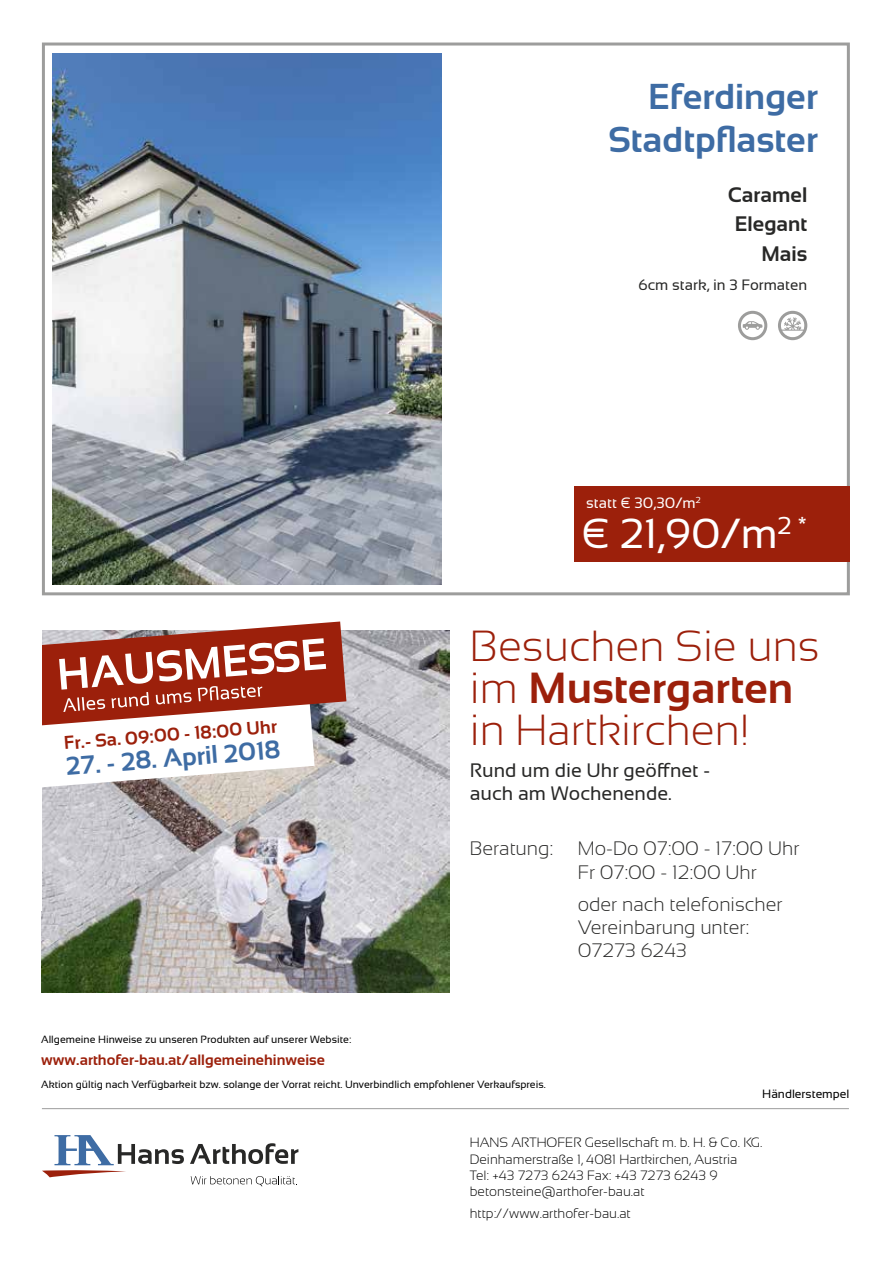
<style>
.page{position:relative;width:893px;height:1263px;background:#fff}
.page>*{position:absolute;margin:0;border:0;box-sizing:border-box;transform-origin:0 0}
.t1{font:300 43.5px/42px "Sansation";color:#9c200b}
.t2{font:42px "Sansation";color:#fff}
.t3{font:700 36px/43.2px "Sansation";color:#3e6ca4;text-align:right}
.t4{font:700 25.5px "Sansation";color:#3e6ca4}
.t5{font:700 21px/29.4px "Sansation";color:#282827;text-align:right}
.t6{font:300 19.5px/23.4px "Sansation";color:#282827}
.t7{font:19.5px/23.4px "Sansation";color:#282827}
.t8{font:700 18.45px "Sansation";color:#9c200b}
.t9{font:700 15px "Sansation";color:#9c200b}
.t10{font:15px "Sansation";color:#282827}
.t11{font:15px "Sansation";color:#fff}
.t12{font:300 13.5px/16.2px "Sansation";color:#000}
.t13{font:12px "Sansation";color:#000}
.t14{font:10.5px "Sansation";color:#000}
.s1{font-weight:700}
</style>
<div class="page">
<img style="left:42px;top:631px;width:408px;height:361px">
<svg style="left:42px;top:621px;width:304px;height:167px"></svg>
<hr style="left:42px;top:1108px;width:807px;height:1px;background:#9d9d9c">
<svg style="left:42px;top:1135px;width:142px;height:42px"></svg>
<svg style="left:190px;top:1143px;width:108px;height:21px"></svg>
<svg style="left:191px;top:1176px;width:106px;height:10px"></svg>
<div style="left:42px;top:43px;width:808px;height:552px;border:3px solid #9d9d9c"></div>
<div style="left:574px;top:487px;width:276px;height:75px;background:#9c200b"></div>
<img style="left:53px;top:53px;width:389px;height:532px">
<div style="left:738px;top:311px;width:29px;height:29px;border:3px solid #9d9d9c;border-radius:50%"></div>
<svg style="left:743px;top:321px;width:20px;height:9px"></svg>
<div style="left:778px;top:311px;width:29px;height:29px;border:3px solid #9d9d9c;border-radius:50%"></div>
<svg style="left:779px;top:312px;width:27px;height:27px"></svg>
<h3 class="t3" style="left:608px;top:75px;width:211px">Eferdinger<br>Stadtpflaster</h3>
<h3 class="t5" style="left:728px;top:180px;width:81px">Caramel<br>Elegant<br>Mais</h3>
<p class="t10" style="left:638px;top:276px;width:170px">6cm stark, in 3 Formaten</p>
<p class="t11" style="left:586px;top:494px;width:116px">statt € 30,30/m<sup>2</sup></p>
<h3 class="t8" style="left:63px;top:732px;width:215px;rotate:-4deg">Fr.- Sa. 09:00 - 18:00 Uhr</h3>
<h3 class="t4" style="left:65px;top:751px;width:217px;rotate:-4deg">27. - 28. April 2018</h3>
<h2 class="t2" style="left:582px;top:510px;width:227px">€ 21,90/m<sup>2</sup> <sup>*</sup></h2>
<h1 class="t1" style="left:470px;top:625px;width:351px">Besuchen Sie uns im <span class="s1">Mustergarten </span>in Hartkirchen!</h1>
<h3 class="t7" style="left:470px;top:758px;width:242px">Rund um die Uhr geöffnet - auch am Wochenende.</h3>
<h3 class="t6" style="left:470px;top:837px;width:85px">Beratung:</h3>
<h3 class="t6" style="left:578px;top:837px;width:223px">Mo-Do 07:00 - 17:00 Uhr<br>Fr 07:00 - 12:00 Uhr</h3>
<h3 class="t6" style="left:578px;top:892px;width:206px">oder nach telefonischer<br>Vereinbarung unter:<br>07273 6243</h3>
<p class="t14" style="left:41px;top:1033px;width:312px">Allgemeine Hinweise zu unseren Produkten auf unserer Website:</p>
<p class="t9" style="left:41px;top:1051px;width:285px">www.arthofer-bau.at/allgemeinehinweise</p>
<p class="t14" style="left:41px;top:1078px;width:506px">Aktion gültig nach Verfügbarkeit bzw. solange der Vorrat reicht. Unverbindlich empfohlener Verkaufspreis.</p>
<p class="t13" style="left:762px;top:1087px;width:89px">Händlerstempel</p>
<p class="t12" style="left:470px;top:1134px;width:294px">HANS ARTHOFER Gesellschaft m. b. H. &amp; Co. KG.<br>Deinhamerstraße 1, 4081 Hartkirchen, Austria<br>Tel: +43 7273 6243 Fax: +43 7273 6243 9 betonsteine@arthofer-bau.at</p>
<p class="t12" style="left:470px;top:1205px;width:162px">http://www.arthofer-bau.at</p>
</div>
